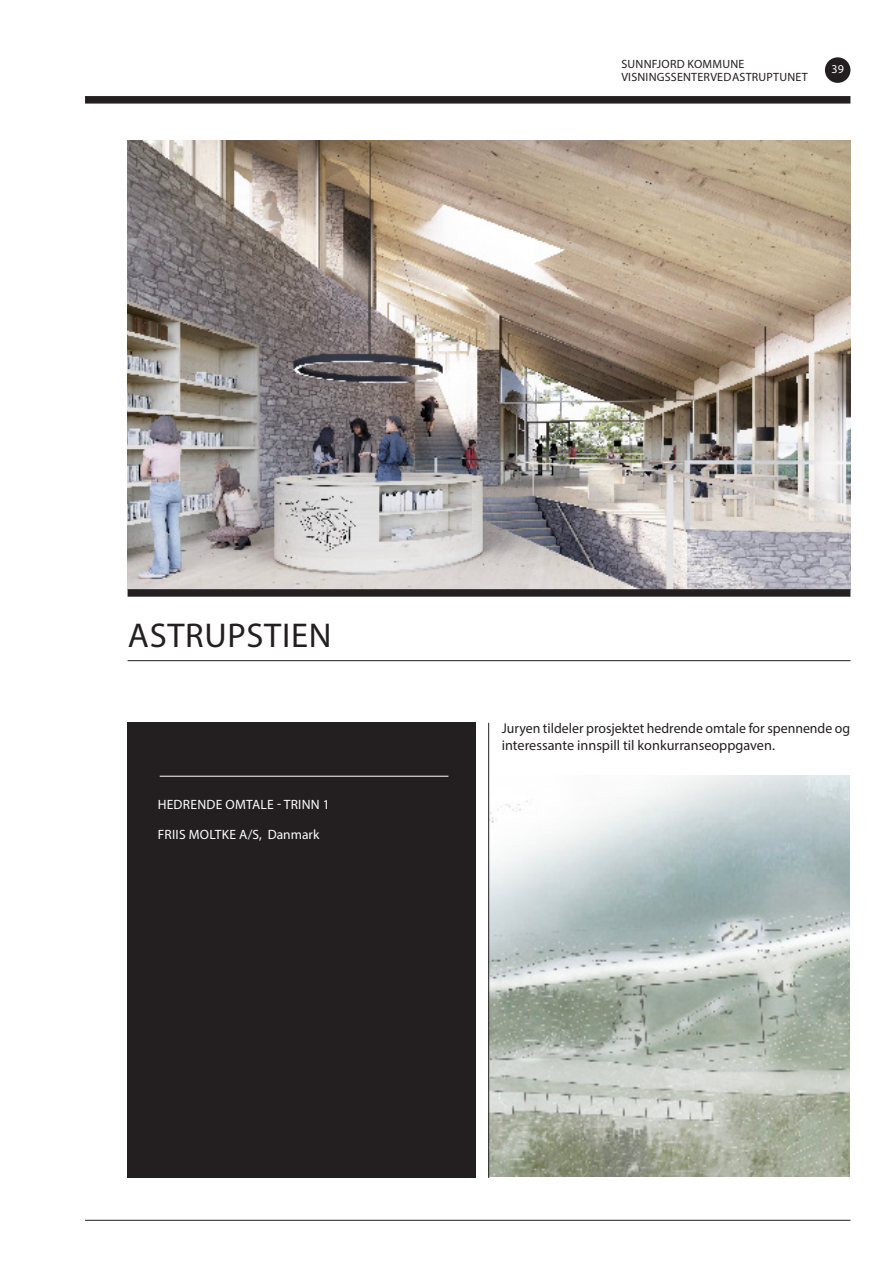
<style>
.page{position:relative;width:893px;height:1263px;background:#fff}
.page>*{position:absolute;margin:0;border:0;box-sizing:border-box;transform-origin:0 0}
.overskrift{font:34.5px "Myriad Pro";letter-spacing:.02em;color:#231f20}
.brød{font:14.25px/17px "Myriad Pro";color:#231f20}
.Fakta_hvit{font:13.5px "Myriad Pro";letter-spacing:.02em;color:#fff}
.t1{font:12px/13.5px "Myriad Pro";letter-spacing:.02em;color:#231f20}
.t2{font:12px "Myriad Pro";color:#fff}
</style>
<div class="page">
<div style="left:825px;top:57px;width:25px;height:26px;background:#231f20;border-radius:50%"></div>
<hr style="left:85px;top:1220px;width:765px;height:1px;background:#231f20">
<div style="left:85px;top:96px;width:765px;height:8px;background:#231f20"></div>
<img style="left:489px;top:776px;width:361px;height:401px">
<img style="left:128px;top:140px;width:722px;height:449px">
<hr style="left:488px;top:723px;width:1px;height:455px;background:#231f20">
<div style="left:128px;top:589px;width:722px;height:8px;background:#231f20"></div>
<hr style="left:128px;top:660px;width:722px;height:1px;background:#231f20">
<div style="left:128px;top:723px;width:348px;height:455px;background:#231f20"></div>
<hr style="left:160px;top:776px;width:288px;height:1px;background:#fff">
<p class="t1" style="left:621px;top:57px;width:188px">SUNNFJORD KOMMUNE<br>VISNINGSSENTER VED ASTRUPTUNET</p>
<p class="t2" style="left:831px;top:62px;width:14px">39</p>
<p class="overskrift" style="left:128px;top:614px;width:205px">ASTRUPSTIEN</p>
<p class="Fakta_hvit" style="left:158px;top:796px;width:174px">HEDRENDE OMTALE - TRINN 1</p>
<p class="Fakta_hvit" style="left:158px;top:826px;width:163px">FRIIS MOLTKE A/S, Danmark</p>
<p class="brød" style="left:502px;top:720px;width:350px">Juryen tildeler prosjektet hedrende omtale for spennende og interessante innspill til konkurranseoppgaven.</p>
</div>
